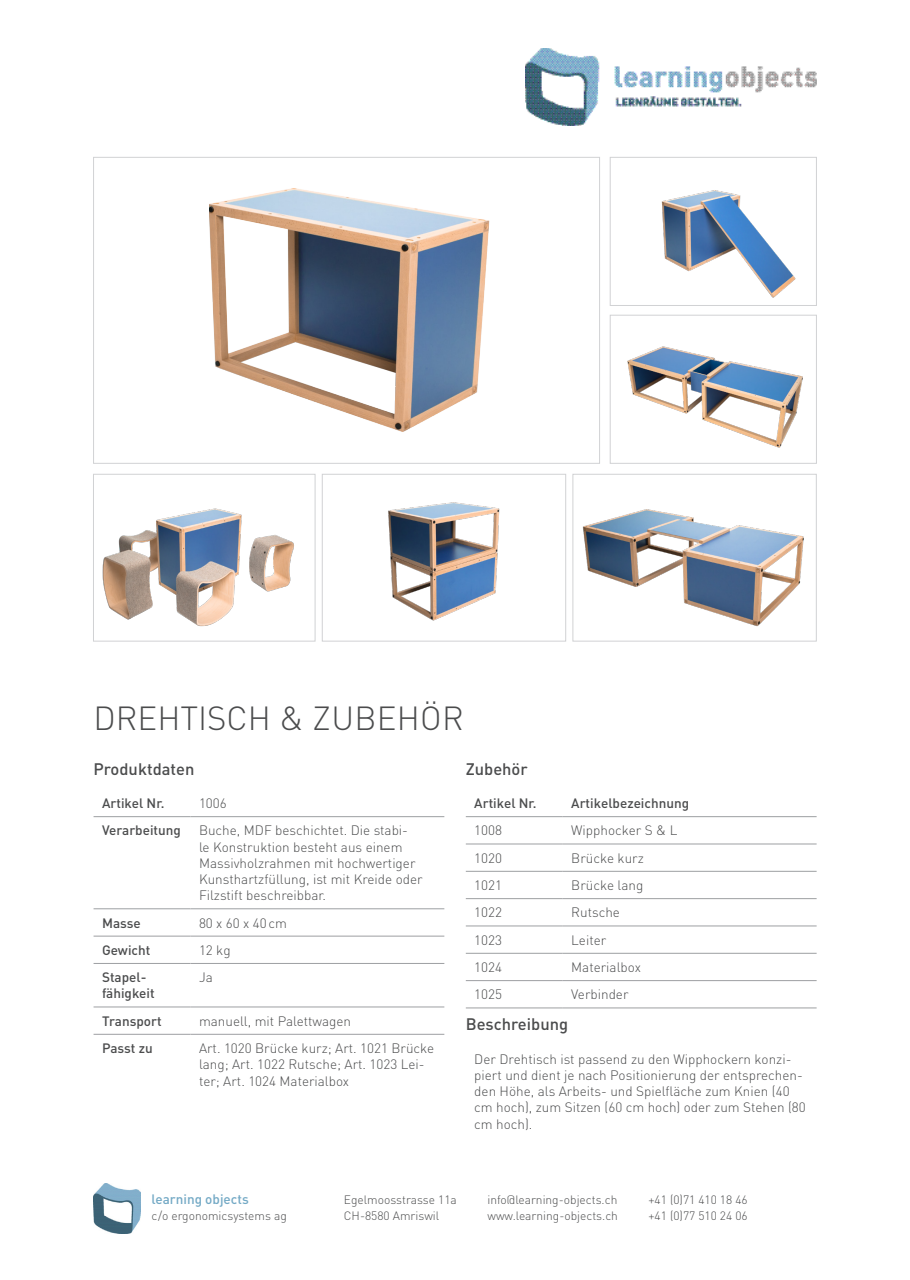
<style>
.page{position:relative;width:910px;height:1280px;background:#fff}
.page>*{position:absolute;margin:0;border:0;box-sizing:border-box;transform-origin:0 0}
.t1{font:300 33px "DIN Pro";color:#4b4c4d}
.t2{font:500 16.5px "DIN Pro";color:#4b4c4d}
.t3{font:300 13.5px/16.2px "DIN Pro";color:#4b4c4d}
.t4{font:500 13.5px/16.2px "DIN Pro";color:#4b4c4d}
.t5{font:500 13.5px "DIN Pro";color:#73a9c5}
.t6{font:300 12px/16.5px "DIN Pro";color:#4b4c4d}
</style>
<div class="page">
<img style="left:525px;top:49px;width:291px;height:77px">
<img style="left:94px;top:1184px;width:47px;height:50px">
<img style="left:209px;top:188px;width:281px;height:244px">
<div style="left:93px;top:157px;width:507px;height:306px;border:1px solid #d1d2d4"></div>
<img style="left:102px;top:508px;width:192px;height:119px">
<div style="left:93px;top:474px;width:222px;height:167px;border:1px solid #d1d2d4"></div>
<img style="left:388px;top:502px;width:112px;height:119px">
<div style="left:322px;top:474px;width:244px;height:167px;border:1px solid #d1d2d4"></div>
<img style="left:582px;top:509px;width:222px;height:118px">
<div style="left:573px;top:474px;width:243px;height:167px;border:1px solid #d1d2d4"></div>
<img style="left:661px;top:190px;width:135px;height:108px">
<div style="left:610px;top:157px;width:207px;height:149px;border:1px solid #d1d2d4"></div>
<img style="left:627px;top:346px;width:176px;height:102px">
<div style="left:610px;top:315px;width:207px;height:148px;border:1px solid #d1d2d4"></div>
<hr style="left:94px;top:816px;width:96px;height:1px;background:#9d9fa2">
<hr style="left:190px;top:816px;width:254px;height:1px;background:#9d9fa2">
<hr style="left:94px;top:908px;width:96px;height:1px;background:#9d9fa2">
<hr style="left:190px;top:908px;width:254px;height:1px;background:#9d9fa2">
<hr style="left:94px;top:936px;width:96px;height:1px;background:#9d9fa2">
<hr style="left:190px;top:936px;width:254px;height:1px;background:#9d9fa2">
<hr style="left:94px;top:963px;width:96px;height:1px;background:#9d9fa2">
<hr style="left:190px;top:963px;width:254px;height:1px;background:#9d9fa2">
<hr style="left:94px;top:1007px;width:96px;height:1px;background:#9d9fa2">
<hr style="left:190px;top:1007px;width:254px;height:1px;background:#9d9fa2">
<hr style="left:94px;top:1034px;width:96px;height:1px;background:#9d9fa2">
<hr style="left:190px;top:1034px;width:254px;height:1px;background:#9d9fa2">
<hr style="left:466px;top:816px;width:97px;height:1px;background:#9d9fa2">
<hr style="left:563px;top:816px;width:254px;height:1px;background:#9d9fa2">
<hr style="left:466px;top:844px;width:97px;height:1px;background:#9d9fa2">
<hr style="left:563px;top:844px;width:254px;height:1px;background:#9d9fa2">
<hr style="left:466px;top:871px;width:97px;height:1px;background:#9d9fa2">
<hr style="left:563px;top:871px;width:254px;height:1px;background:#9d9fa2">
<hr style="left:466px;top:898px;width:97px;height:1px;background:#9d9fa2">
<hr style="left:563px;top:898px;width:254px;height:1px;background:#9d9fa2">
<hr style="left:466px;top:926px;width:97px;height:1px;background:#9d9fa2">
<hr style="left:563px;top:926px;width:254px;height:1px;background:#9d9fa2">
<hr style="left:466px;top:953px;width:97px;height:1px;background:#9d9fa2">
<hr style="left:563px;top:953px;width:254px;height:1px;background:#9d9fa2">
<hr style="left:466px;top:980px;width:97px;height:1px;background:#9d9fa2">
<hr style="left:563px;top:980px;width:254px;height:1px;background:#9d9fa2">
<hr style="left:466px;top:1008px;width:97px;height:1px;background:#9d9fa2">
<hr style="left:563px;top:1008px;width:254px;height:1px;background:#9d9fa2">
<h1 class="t1" style="left:94px;top:696px;width:372px">DREHTISCH &amp; ZUBEHÖR</h1>
<p class="t2" style="left:94px;top:758px;width:102px">Produktdaten</p>
<p class="t4" style="left:102px;top:795px;width:64px">Artikel Nr.</p>
<p class="t3" style="left:199px;top:795px;width:29px">1006</p>
<p class="t4" style="left:102px;top:822px;width:80px">Verarbeitung</p>
<p class="t3" style="left:199px;top:822px;width:225px">Buche, MDF beschichtet. Die stabi-<br>le Konstruktion besteht aus einem Massivholzrahmen mit hochwertiger Kunsthartzfüllung, ist mit Kreide oder Filzstift beschreibbar.</p>
<p class="t4" style="left:102px;top:914px;width:40px">Masse</p>
<p class="t3" style="left:199px;top:914px;width:90px">80 x 60 x 40cm</p>
<p class="t4" style="left:102px;top:941px;width:50px">Gewicht</p>
<p class="t3" style="left:199px;top:941px;width:33px">12 kg</p>
<p class="t4" style="left:102px;top:969px;width:54px">Stapel&shy;fähigkeit</p>
<p class="t3" style="left:199px;top:969px;width:15px">Ja</p>
<p class="t4" style="left:102px;top:1012px;width:61px">Transport</p>
<p class="t3" style="left:199px;top:1012px;width:154px">manuell, mit Palettwagen</p>
<p class="t4" style="left:102px;top:1039px;width:52px">Passt zu</p>
<p class="t3" style="left:199px;top:1039px;width:237px">Art. 1020 Brücke kurz; Art. 1021 Brücke lang; Art. 1022 Rutsche; Art. 1023 Lei&shy;ter; Art. 1024 Materialbox</p>
<p class="t2" style="left:466px;top:758px;width:63px">Zubehör</p>
<p class="t4" style="left:474px;top:795px;width:64px">Artikel Nr.</p>
<p class="t4" style="left:571px;top:795px;width:119px">Artikelbezeichnung</p>
<p class="t3" style="left:474px;top:822px;width:29px">1008</p>
<p class="t3" style="left:571px;top:822px;width:108px">Wipphocker S &amp; L</p>
<p class="t3" style="left:474px;top:849px;width:29px">1020</p>
<p class="t3" style="left:571px;top:849px;width:74px">Brücke kurz</p>
<p class="t3" style="left:474px;top:877px;width:29px">1021</p>
<p class="t3" style="left:571px;top:877px;width:74px">Brücke lang</p>
<p class="t3" style="left:474px;top:904px;width:29px">1022</p>
<p class="t3" style="left:571px;top:904px;width:50px">Rutsche</p>
<p class="t3" style="left:474px;top:931px;width:29px">1023</p>
<p class="t3" style="left:571px;top:931px;width:37px">Leiter</p>
<p class="t3" style="left:474px;top:958px;width:29px">1024</p>
<p class="t3" style="left:571px;top:958px;width:71px">Materialbox</p>
<p class="t3" style="left:474px;top:986px;width:29px">1025</p>
<p class="t3" style="left:571px;top:986px;width:59px">Verbinder</p>
<p class="t2" style="left:466px;top:1013px;width:104px">Beschreibung</p>
<p class="t3" style="left:474px;top:1050px;width:333px">Der Drehtisch ist passend zu den Wipphockern konzi&shy;piert und dient je nach Positionierung der entsprechen&shy;den Höhe, als Arbeits- und Spielfläche zum Knien (40 cm hoch), zum Sitzen (60 cm hoch) oder zum Stehen (80 cm hoch).</p>
<p class="t5" style="left:152px;top:1189px;width:99px">learning objects</p>
<p class="t6" style="left:152px;top:1207px;width:137px">c/o ergonomicsystems ag</p>
<p class="t6" style="left:344px;top:1190px;width:114px">Egelmoosstrasse 11a<br>CH-8580 Amriswil</p>
<p class="t6" style="left:488px;top:1190px;width:132px">info@learning-objects.ch www.learning-objects.ch</p>
<p class="t6" style="left:648px;top:1190px;width:101px">+41 (0)71 410 18 46 +41 (0)77 510 24 06</p>
</div>
